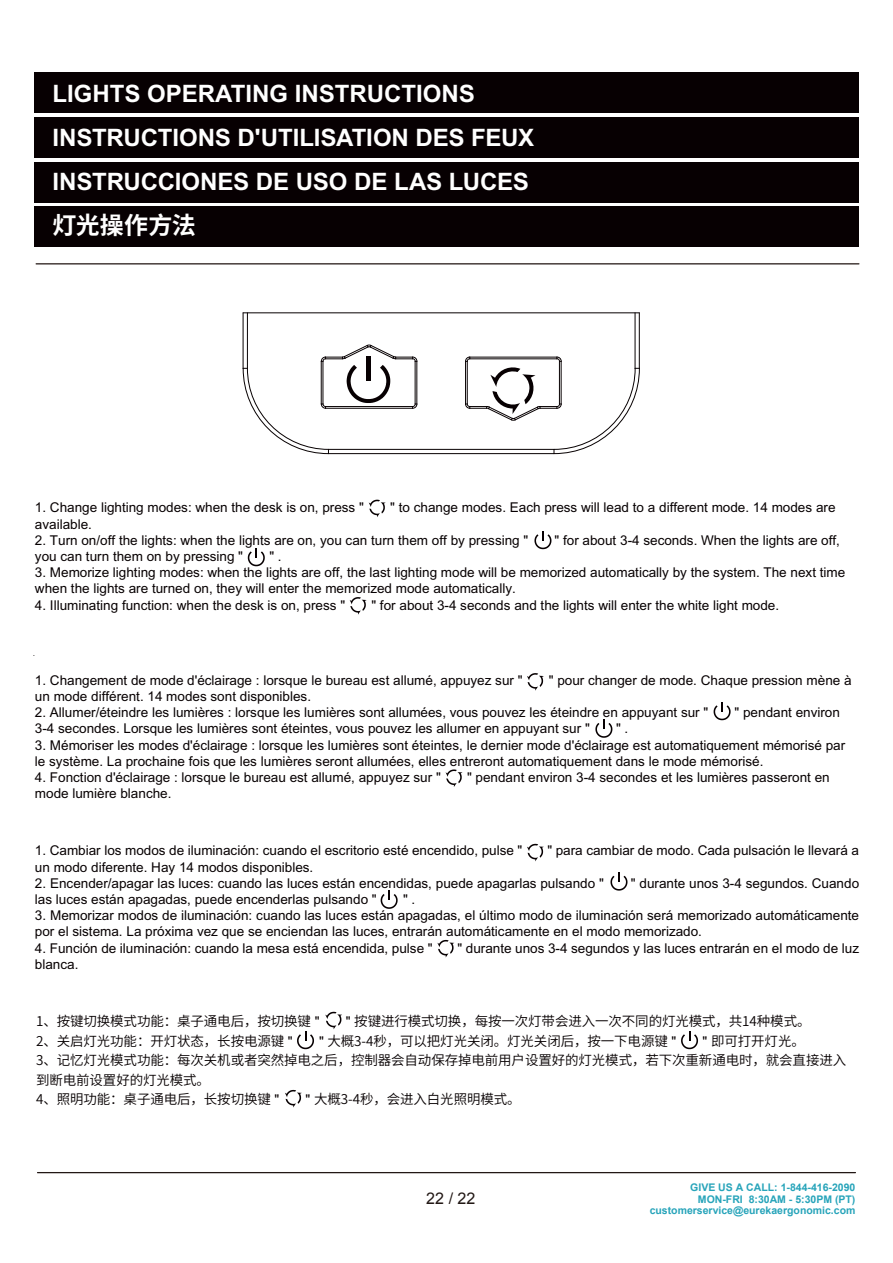
<style>
.page{position:relative;width:893px;height:1263px;background:#fff}
.page>*{position:absolute;margin:0;border:0;box-sizing:border-box;transform-origin:0 0}
.t1{font:700 24px/43.8px "Arial MT Std";letter-spacing:-.005em;color:#fff}
.t2{font:700 24px "Source Han Sans CN";color:#fff}
.t3{font:16.05px "Arial";color:#221815}
.t4{font:13.5px/16.2px "Arial MT Std";color:#070002}
.t5{font:13.5px/19.5px "Source Han Sans CN";letter-spacing:-.01em;color:#070002}
.t6{font:700 10.5px/11.2px "Arial";color:#27a4ba;text-align:right}
.s1{font-family:"Arial MT Std"}
</style>
<div class="page">
<hr style="left:38px;top:1172px;width:817px;height:1px;background:#221815">
<div style="left:34px;top:72px;width:825px;height:40px;background:#070002"></div>
<div style="left:34px;top:117px;width:825px;height:40px;background:#070002"></div>
<div style="left:34px;top:162px;width:825px;height:40px;background:#070002"></div>
<div style="left:34px;top:207px;width:825px;height:40px;background:#070002"></div>
<hr style="left:36px;top:263px;width:823px;height:1px;background:#231815">
<hr style="left:243px;top:313px;width:1px;height:55px;background:#070002">
<hr style="left:247px;top:313px;width:1px;height:55px;background:#070002">
<hr style="left:635px;top:313px;width:1px;height:55px;background:#070002">
<hr style="left:639px;top:313px;width:1px;height:55px;background:#070002">
<hr style="left:328px;top:453px;width:226px;height:1px;background:#070002">
<hr style="left:328px;top:449px;width:226px;height:1px;background:#070002">
<hr style="left:243px;top:312px;width:396px;height:1px;background:#070002">
<svg style="left:465px;top:356px;width:175px;height:98px"></svg>
<svg style="left:242px;top:345px;width:176px;height:109px"></svg>
<div style="left:366px;top:356px;width:5px;height:25px;background:#070002"></div>
<svg style="left:369px;top:500px;width:17px;height:17px"></svg>
<svg style="left:350px;top:597px;width:17px;height:18px"></svg>
<svg style="left:534px;top:531px;width:17px;height:18px"></svg>
<svg style="left:248px;top:548px;width:17px;height:18px"></svg>
<svg style="left:714px;top:702px;width:17px;height:18px"></svg>
<svg style="left:595px;top:719px;width:17px;height:19px"></svg>
<svg style="left:527px;top:673px;width:17px;height:18px"></svg>
<svg style="left:445px;top:769px;width:18px;height:18px"></svg>
<svg style="left:527px;top:844px;width:17px;height:17px"></svg>
<svg style="left:437px;top:940px;width:17px;height:17px"></svg>
<svg style="left:381px;top:890px;width:17px;height:19px"></svg>
<svg style="left:610px;top:872px;width:17px;height:18px"></svg>
<svg style="left:325px;top:1012px;width:17px;height:17px"></svg>
<svg style="left:285px;top:1090px;width:17px;height:17px"></svg>
<svg style="left:681px;top:1031px;width:17px;height:18px"></svg>
<svg style="left:297px;top:1031px;width:17px;height:18px"></svg>
<h1 class="t1" style="left:53px;top:72px;width:483px">LIGHTS OPERATING INSTRUCTIONS<br>INSTRUCTIONS D'UTILISATION DES FEUX<br>INSTRUCCIONES DE USO DE LAS LUCES</h1>
<h1 class="t2" style="left:53px;top:212px;width:145px">灯光操作方法</h1>
<p class="t4" style="left:35px;top:499px;width:330px">1. Change lighting modes: when the desk is on, press "</p>
<p class="t4" style="left:390px;top:499px;width:447px">" to change modes. Each press will lead to a different mode. 14 modes are</p>
<p class="t4" style="left:35px;top:516px;width:59px">available.</p>
<p class="t4" style="left:35px;top:532px;width:495px">2. Turn on/off the lights: when the lights are on, you can turn them off by pressing "</p>
<p class="t4" style="left:555px;top:532px;width:287px">" for about 3-4 seconds. When the lights are off,</p>
<p class="t4" style="left:35px;top:548px;width:210px">you can turn them on by pressing "</p>
<p class="t4" style="left:269px;top:548px;width:14px">" .</p>
<p class="t4" style="left:35px;top:564px;width:812px">3. Memorize lighting modes: when the lights are off, the last lighting mode will be memorized automatically by the system. The next time when the lights are turned on, they will enter the memorized mode automatically.</p>
<p class="t4" style="left:35px;top:597px;width:312px">4. Illuminating function: when the desk is on, press "</p>
<p class="t4" style="left:371px;top:597px;width:409px">" for about 3-4 seconds and the lights will enter the white light mode.</p>
<p class="t4" style="left:35px;top:672px;width:489px">1. Changement de mode d'éclairage : lorsque le bureau est allumé, appuyez sur "</p>
<p class="t4" style="left:549px;top:672px;width:304px">" pour changer de mode. Chaque pression mène à</p>
<p class="t4" style="left:35px;top:688px;width:278px">un mode différent. 14 modes sont disponibles.</p>
<p class="t4" style="left:35px;top:704px;width:675px">2. Allumer/éteindre les lumières : lorsque les lumières sont allumées, vous pouvez les éteindre en appuyant sur "</p>
<p class="t4" style="left:735px;top:704px;width:107px">" pendant environ</p>
<p class="t4" style="left:35px;top:720px;width:556px">3-4 secondes. Lorsque les lumières sont éteintes, vous pouvez les allumer en appuyant sur "</p>
<p class="t4" style="left:616px;top:720px;width:14px">" .</p>
<p class="t4" style="left:35px;top:737px;width:812px">3. Mémoriser les modes d'éclairage : lorsque les lumières sont éteintes, le dernier mode d'éclairage est automatiquement mémorisé par le système. La prochaine fois que les lumières seront allumées, elles entreront automatiquement dans le mode mémorisé.</p>
<p class="t4" style="left:35px;top:769px;width:407px">4. Fonction d'éclairage : lorsque le bureau est allumé, appuyez sur "</p>
<p class="t4" style="left:467px;top:769px;width:364px">" pendant environ 3-4 secondes et les lumières passeront en</p>
<p class="t4" style="left:35px;top:785px;width:138px">mode lumière blanche.</p>
<p class="t4" style="left:35px;top:842px;width:489px">1. Cambiar los modos de iluminación: cuando el escritorio esté encendido, pulse "</p>
<p class="t4" style="left:547px;top:842px;width:313px">" para cambiar de modo. Cada pulsación le llevará a</p>
<p class="t4" style="left:35px;top:859px;width:280px">un modo diferente. Hay 14 modos disponibles.</p>
<p class="t4" style="left:35px;top:875px;width:570px">2. Encender/apagar las luces: cuando las luces están encendidas, puede apagarlas pulsando "</p>
<p class="t4" style="left:631px;top:875px;width:230px">" durante unos 3-4 segundos. Cuando</p>
<p class="t4" style="left:35px;top:891px;width:343px">las luces están apagadas, puede encenderlas pulsando "</p>
<p class="t4" style="left:403px;top:891px;width:14px">" .</p>
<p class="t4" style="left:35px;top:907px;width:826px">3. Memorizar modos de iluminación: cuando las luces están apagadas, el último modo de iluminación será memorizado automáticamente por el sistema. La próxima vez que se enciendan las luces, entrarán automáticamente en el modo memorizado.</p>
<p class="t4" style="left:35px;top:940px;width:399px">4. Función de iluminación: cuando la mesa está encendida, pulse "</p>
<p class="t4" style="left:458px;top:940px;width:403px">" durante unos 3-4 segundos y las luces entrarán en el modo de luz</p>
<p class="t4" style="left:35px;top:956px;width:45px">blanca.</p>
<p class="t5" style="left:36px;top:1012px;width:285px">1、按键切换模式功能：桌子通电后，按切换键 <span class="s1">"</span></p>
<p class="t5" style="left:346px;top:1012px;width:466px"><span class="s1">"</span> 按键进行模式切换，每按一次灯带会进入一次不同的灯光模式，共14种模式。</p>
<p class="t5" style="left:36px;top:1031px;width:258px">2、关启灯光功能：开灯状态，长按电源键 <span class="s1">"</span></p>
<p class="t5" style="left:319px;top:1031px;width:359px"><span class="s1">"</span> 大概3-4秒，可以把灯光关闭。灯光关闭后，按一下电源键 <span class="s1">"</span></p>
<p class="t5" style="left:36px;top:1031px;width:812px;text-indent:666px"><span class="s1">"</span> 即可打开灯光。<br>3、记忆灯光模式功能：每次关机或者突然掉电之后，控制器会自动保存掉电前用户设置好的灯光模式，若下次重新通电时，就会直接进入到断电前设置好的灯光模式。<br>4、照明功能：桌子通电后，长按切换键 <span class="s1">"</span></p>
<p class="t5" style="left:306px;top:1090px;width:217px"><span class="s1">"</span> 大概3-4秒，会进入白光照明模式。</p>
<p class="t3" style="left:426px;top:1188px;width:51px">22 / 22</p>
<p class="t6" style="left:650px;top:1182px;width:207px">GIVE US A CALL: 1-844-416-2090<br>MON-FRI 8:30AM - 5:30PM (PT) customerservice@eurekaergonomic.com</p>
</div>
